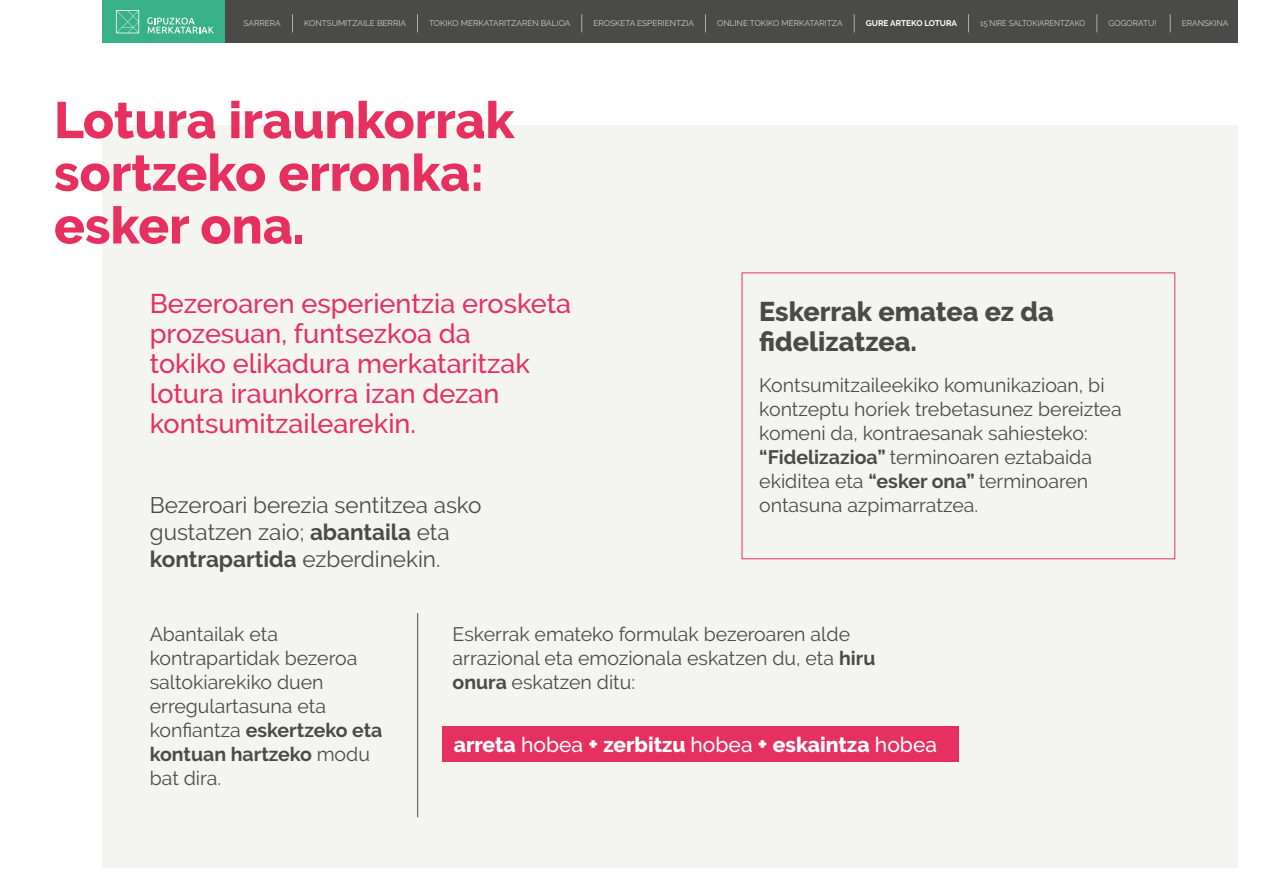
<style>
.page{position:relative;width:1263px;height:893px;background:#fff}
.page>*{position:absolute;margin:0;border:0;box-sizing:border-box;transform-origin:0 0}
.t1{font:800 51.15px/52.7px "Raleway";color:#e6305f}
.t2{font:500 27px/30px "Raleway";color:#e6305f}
.t3{font:800 27px/30px "Raleway";color:#4a4a49}
.t4{font:22.5px/27px "Raleway";color:#4a4a49}
.t5{font:800 21px "Raleway";color:#fff}
.t6{font:19.5px/24px "Raleway";color:#4a4a49}
.t7{font:8.25px "Raleway";color:#cfcfcf}
.t8{font:8.25px "Raleway";color:#cfcfcf;scale:.93 1}
.t9{font:700 8.25px "Raleway";color:#fff}
.s1{font-weight:700}
.s2{font-weight:500}
.s3{font-size:22.5px}
</style>
<div class="page">
<div style="left:102px;top:125px;width:1135px;height:742px;background:#f4f4f1"></div>
<div style="left:102px;top:0;width:1135px;height:42px;background:#4a4a49"></div>
<div style="left:102px;top:0;width:123px;height:42px;background:#38b188"></div>
<svg style="left:116px;top:10px;width:23px;height:23px"></svg>
<svg style="left:147px;top:17px;width:67px;height:16px"></svg>
<svg style="left:292px;top:14px;width:1px;height:18px"></svg>
<svg style="left:417px;top:14px;width:1px;height:18px"></svg>
<svg style="left:581px;top:14px;width:1px;height:18px"></svg>
<svg style="left:705px;top:14px;width:1px;height:18px"></svg>
<svg style="left:854px;top:14px;width:1px;height:18px"></svg>
<svg style="left:968px;top:14px;width:1px;height:18px"></svg>
<svg style="left:1096px;top:14px;width:1px;height:18px"></svg>
<svg style="left:1170px;top:14px;width:1px;height:18px"></svg>
<hr style="left:417px;top:613px;width:1px;height:204px;background:#4a4a49">
<div style="left:442px;top:726px;width:516px;height:35px;background:#e6305f"></div>
<p class="t7" style="left:244px;top:19px;width:39px">SARRERA</p>
<p class="t7" style="left:304px;top:19px;width:103px">KONTSUMITZAILE BERRIA</p>
<p class="t7" style="left:429px;top:19px;width:143px">TOKIKO MERKATARITZAREN BALIOA</p>
<p class="t7" style="left:593px;top:19px;width:102px">EROSKETA ESPERIENTZIA</p>
<p class="t7" style="left:717px;top:19px;width:127px">ONLINE TOKIKO MERKATARITZA</p>
<p class="t9" style="left:866px;top:19px;width:93px">GURE ARTEKO LOTURA</p>
<p class="t8" style="left:980px;top:19px;width:114px">15´NIRE SALTOKIARENTZAKO</p>
<p class="t7" style="left:1108px;top:19px;width:49px">GOGORATU!</p>
<p class="t7" style="left:1182px;top:19px;width:48px">ERANSKINA</p>
<h1 class="t1" style="left:54px;top:94px;width:462px">Lotura iraunkorrak sortzeko erronka: esker ona.</h1>
<h2 class="t2" style="left:150px;top:289px;width:423px">Bezeroaren esperientzia erosketa prozesuan, funtsezkoa da<br>tokiko elikadura merkataritzak lotura iraunkorra izan dezan kontsumitzailearekin.</h2>
<p class="t4" style="left:150px;top:492px;width:333px">Bezeroari berezia sentitzea asko gustatzen zaio; <span class="s1">abantaila</span> eta <span class="s1">kontrapartida</span> ezberdinekin.</p>
<h2 class="t3" style="left:759px;top:297px;width:296px">Eskerrak ematea ez da fidelizatzea.</h2>
<p class="t6" style="left:759px;top:373px;width:364px">Kontsumitzaileekiko komunikazioan, bi kontzeptu horiek trebetasunez bereiztea komeni da, kontraesanak sahiesteko: <span class="s1">“Fidelizazioa”</span> terminoaren eztabaida ekiditea eta <span class="s1">“esker ona”</span> terminoaren ontasuna azpimarratzea.</p>
<p class="t6" style="left:150px;top:622px;width:234px">Abantailak eta kontrapartidak bezeroa saltokiarekiko duen erregulartasuna eta konfiantza <span class="s1">eskertzeko eta kontuan hartzeko</span> modu bat dira.</p>
<p class="t6" style="left:453px;top:622px;width:424px">Eskerrak emateko formulak bezeroaren alde arrazional eta emozionala eskatzen du, eta <span class="s1">hiru onura</span> eskatzen ditu:</p>
<p class="t5" style="left:454px;top:733px;width:485px">arreta <span class="s2">hobea</span> <span class="s3">+</span> zerbitzu <span class="s2">hobea</span> <span class="s3">+</span> eskaintza <span class="s2">hobea</span></p>
</div>
